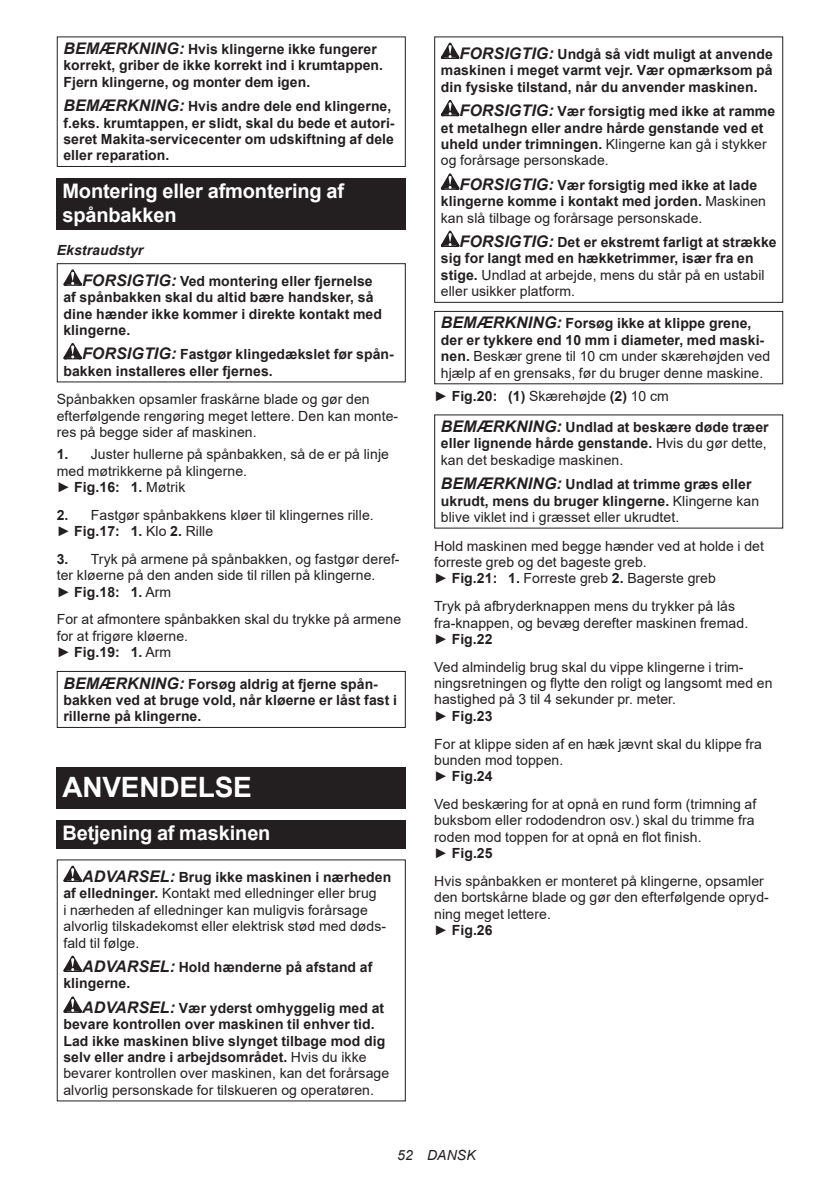
<style>
.page{position:relative;width:840px;height:1191px;background:#fff}
.page>*{position:absolute;margin:0;border:0;box-sizing:border-box;transform-origin:0 0}
.t1{font:700 28px "Arial";letter-spacing:-.01em;color:#fff}
.t2{font:700 20px/23.4px "Arial";letter-spacing:-.01em;color:#fff}
.t3{font:700 14px/16.4px "Arial";letter-spacing:.005em;color:#231f20}
.t4{font:14px/16.4px "Arial";letter-spacing:.005em;color:#231f20}
.t5{font:italic 14px "Arial";letter-spacing:.005em;color:#231f20}
.s1{font-style:italic;font-size:16px}
.s2{font-style:italic}
.s3{font-weight:700}
.s4{font-weight:700;font-style:italic;font-size:16px}
.s5{font-weight:400}
</style>
<div class="page">
<div style="left:57px;top:36px;width:348px;height:131px;border:1px solid #231f20"></div>
<div style="left:57px;top:178px;width:348px;height:52px;background:#231f20"></div>
<svg style="left:63px;top:269px;width:19px;height:17px"></svg>
<svg style="left:63px;top:343px;width:19px;height:16px"></svg>
<div style="left:57px;top:263px;width:348px;height:119px;border:1px solid #231f20"></div>
<div style="left:57px;top:671px;width:348px;height:57px;border:1px solid #231f20"></div>
<div style="left:57px;top:767px;width:348px;height:41px;background:#231f20"></div>
<div style="left:57px;top:820px;width:348px;height:28px;background:#231f20"></div>
<svg style="left:63px;top:865px;width:19px;height:17px"></svg>
<svg style="left:63px;top:955px;width:19px;height:17px"></svg>
<svg style="left:63px;top:996px;width:19px;height:16px"></svg>
<svg style="left:440px;top:43px;width:19px;height:16px"></svg>
<svg style="left:440px;top:100px;width:19px;height:16px"></svg>
<svg style="left:440px;top:173px;width:19px;height:17px"></svg>
<svg style="left:440px;top:231px;width:19px;height:16px"></svg>
<div style="left:434px;top:36px;width:348px;height:267px;border:1px solid #231f20"></div>
<div style="left:434px;top:311px;width:348px;height:73px;border:1px solid #231f20"></div>
<p class="t3" style="left:63px;top:41px;width:321px"><span class="s1">BEMÆRKNING:</span> Hvis klingerne ikke fungerer korrekt, griber de ikke korrekt ind i krumtappen.<br>Fjern klingerne, og monter dem igen.</p>
<p class="t3" style="left:63px;top:98px;width:332px"><span class="s1">BEMÆRKNING:</span> Hvis andre dele end klingerne, f.eks. krumtappen, er slidt, skal du bede et autori&shy;seret Makita-servicecenter om udskiftning af dele eller reparation.</p>
<h2 class="t2" style="left:62px;top:180px;width:283px">Montering eller afmontering af spånbakken</h2>
<p class="t3" style="left:82px;top:235px;width:292px;line-height:30.6px;text-indent:-25px"><span class="s2">Ekstraudstyr<br></span><span class="s1">FORSIGTIG:</span> Ved montering eller fjernelse</p>
<p class="t3" style="left:63px;top:289px;width:320px">af spånbakken skal du altid bære handsker, så dine hænder ikke kommer i direkte kontakt med klingerne.</p>
<p class="t3" style="left:63px;top:346px;width:332px;text-indent:19px"><span class="s1">FORSIGTIG:</span> Fastgør klingedækslet før spån&shy;bakken installeres eller fjernes.</p>
<p class="t4" style="left:57px;top:391px;width:343px">Spånbakken opsamler fraskårne blade og gør den efterfølgende rengøring meget lettere. Den kan monte&shy;res på begge sider af maskinen.</p>
<p class="t4" style="left:57px;top:446px;width:333px"><span class="s3">1.</span> Juster hullerne på spånbakken, så de er på linje med møtrikkerne på klingerne.<br>► <span class="s3">Fig.16: 1.</span> Møtrik</p>
<p class="t4" style="left:57px;top:506px;width:318px"><span class="s3">2.</span> Fastgør spånbakkens kløer til klingernes rille. ► <span class="s3">Fig.17: 1.</span> Klo <span class="s3">2.</span> Rille</p>
<p class="t4" style="left:57px;top:551px;width:344px"><span class="s3">3.</span> Tryk på armene på spånbakken, og fastgør deref&shy;ter kløerne på den anden side til rillen på klingerne.<br>► <span class="s3">Fig.18: 1.</span> Arm</p>
<p class="t4" style="left:57px;top:611px;width:346px">For at afmontere spånbakken skal du trykke på armene for at frigøre kløerne.<br>► <span class="s3">Fig.19: 1.</span> Arm</p>
<p class="t3" style="left:63px;top:675px;width:335px"><span class="s1">BEMÆRKNING:</span> Forsøg aldrig at fjerne spån&shy;bakken ved at bruge vold, når kløerne er låst fast i rillerne på klingerne.</p>
<h1 class="t1" style="left:62px;top:767px;width:191px">ANVENDELSE</h1>
<h2 class="t2" style="left:62px;top:821px;width:209px">Betjening af maskinen</h2>
<p class="t4" style="left:63px;top:868px;width:329px;text-indent:19px"><span class="s4">ADVARSEL:</span> <span class="s3">Brug ikke maskinen i nærheden af elledninger.</span> Kontakt med elledninger eller brug<br>i nærheden af elledninger kan muligvis forårsage alvorlig tilskadekomst eller elektrisk stød med døds&shy;fald til følge.</p>
<p class="t3" style="left:63px;top:959px;width:310px;text-indent:19px"><span class="s1">ADVARSEL:</span> Hold hænderne på afstand af klingerne.</p>
<p class="t3" style="left:63px;top:1000px;width:327px;text-indent:19px"><span class="s1">ADVARSEL:</span> Vær yderst omhyggelig med at bevare kontrollen over maskinen til enhver tid.<br>Lad ikke maskinen blive slynget tilbage mod dig selv eller andre i arbejdsområdet. <span class="s5">Hvis du ikke bevarer kontrollen over maskinen, kan det forårsage alvorlig personskade for tilskueren og operatøren.</span></p>
<p class="t3" style="left:440px;top:46px;width:333px;text-align:justify;text-indent:19px"><span class="s1">FORSIGTIG:</span> Undgå så vidt muligt at anvende maskinen i meget varmt vejr. Vær opmærksom på din fysiske tilstand, når du anvender maskinen.</p>
<p class="t3" style="left:440px;top:103px;width:336px;text-indent:19px"><span class="s1">FORSIGTIG:</span> Vær forsigtig med ikke at ramme et metalhegn eller andre hårde genstande ved et uheld under trimningen. <span class="s5">Klingerne kan gå i stykker og forårsage personskade.</span></p>
<p class="t3" style="left:440px;top:177px;width:326px;text-indent:19px"><span class="s1">FORSIGTIG:</span> Vær forsigtig med ikke at lade klingerne komme i kontakt med jorden. <span class="s5">Maskinen kan slå tilbage og forårsage personskade.</span></p>
<p class="t3" style="left:440px;top:234px;width:337px;text-indent:19px"><span class="s1">FORSIGTIG:</span> Det er ekstremt farligt at strække sig for langt med en hækketrimmer, især fra en stige. <span class="s5">Undlad at arbejde, mens du står på en ustabil eller usikker platform.</span></p>
<p class="t4" style="left:440px;top:315px;width:331px"><span class="s4">BEMÆRKNING:</span> <span class="s3">Forsøg ikke at klippe grene, der er tykkere end 10 mm i diameter, med maski&shy;nen.</span> Beskær grene til 10 cm under skærehøjden ved hjælp af en grensaks, før du bruger denne maskine.</p>
<p class="t4" style="left:434px;top:387px;width:236px">► <span class="s3">Fig.20: (1)</span> Skærehøjde <span class="s3">(2)</span> 10 cm</p>
<p class="t3" style="left:440px;top:419px;width:329px"><span class="s1">BEMÆRKNING:</span> Undlad at beskære døde træer eller lignende hårde genstande. <span class="s5">Hvis du gør dette, kan det beskadige maskinen.</span></p>
<p class="t3" style="left:440px;top:476px;width:319px"><span class="s1">BEMÆRKNING:</span> Undlad at trimme græs eller ukrudt, mens du bruger klingerne. <span class="s5">Klingerne kan blive viklet ind i græsset eller ukrudtet.</span></p>
<p class="t4" style="left:434px;top:537px;width:331px">Hold maskinen med begge hænder ved at holde i det forreste greb og det bageste greb.<br>► <span class="s3">Fig.21: 1.</span> Forreste greb <span class="s3">2.</span> Bagerste greb</p>
<p class="t4" style="left:434px;top:598px;width:315px">Tryk på afbryderknappen mens du trykker på lås fra-knappen, og bevæg derefter maskinen fremad. ► <span class="s3">Fig.22</span></p>
<p class="t4" style="left:434px;top:658px;width:339px">Ved almindelig brug skal du vippe klingerne i trim&shy;ningsretningen og flytte den roligt og langsomt med en hastighed på 3 til 4 sekunder pr. meter.<br>► <span class="s3">Fig.23</span></p>
<p class="t4" style="left:434px;top:735px;width:329px">For at klippe siden af en hæk jævnt skal du klippe fra bunden mod toppen.<br>► <span class="s3">Fig.24</span></p>
<p class="t4" style="left:434px;top:796px;width:323px">Ved beskæring for at opnå en rund form (trimning af buksbom eller rododendron osv.) skal du trimme fra roden mod toppen for at opnå en flot finish.<br>► <span class="s3">Fig.25</span></p>
<p class="t4" style="left:434px;top:872px;width:336px">Hvis spånbakken er monteret på klingerne, opsamler den bortskårne blade og gør den efterfølgende opryd&shy;ning meget lettere.<br>► <span class="s3">Fig.26</span></p>
<p class="t5" style="left:397px;top:1146px;width:80px">52 DANSK</p>
</div>
